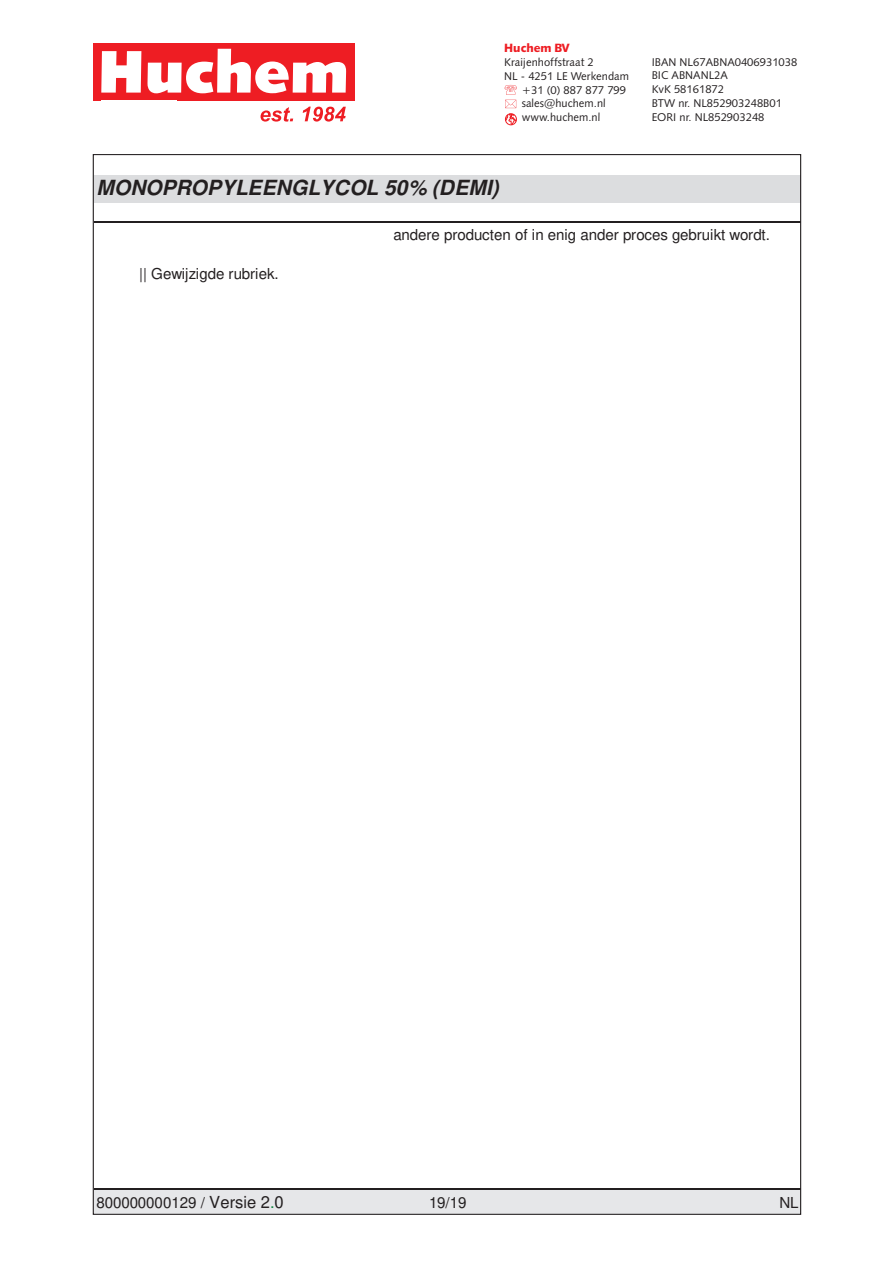
<style>
.page{position:relative;width:893px;height:1263px;background:#fff}
.page>*{position:absolute;margin:0;border:0;box-sizing:border-box;transform-origin:0 0}
.t1{font:italic 700 20.85px "Nimbus Sans";letter-spacing:.005em;color:#231f20}
.t2{font:15.15px "Nimbus Sans";letter-spacing:-.01em;color:#231f20}
.t3{font:900 12px "Humanist 531 CBT";color:#ee1d23}
.t4{font:11.25px/13.8px "Humanist 531 BT Roman A";color:#231f20}
.s1{font-size:16.5px}
.s2{font-size:16.5px;color:#118641}
</style>
<div class="page">
<svg style="left:93px;top:43px;width:261px;height:58px"></svg>
<svg style="left:261px;top:107px;width:32px;height:15px"></svg>
<svg style="left:303px;top:107px;width:43px;height:15px"></svg>
<svg style="left:505px;top:85px;width:12px;height:23px"></svg>
<div style="left:505px;top:113px;width:12px;height:12px;border:1px solid #ee1d23;border-radius:50%"></div>
<svg style="left:506px;top:114px;width:10px;height:11px"></svg>
<div style="left:94px;top:175px;width:707px;height:28px;background:#dcdddf"></div>
<hr style="left:94px;top:222px;width:707px;height:1px;background:#231f20">
<hr style="left:94px;top:221px;width:707px;height:1px;background:#231f20">
<div style="left:94px;top:1190px;width:707px;height:24px;background:#e6e7e9"></div>
<hr style="left:94px;top:1188px;width:707px;height:2px;background:#231f20">
<p class="t3" style="left:504px;top:40px;width:67px">Huchem BV</p>
<p class="t4" style="left:504px;top:55px;width:91px">Kraijenhoffstraat 2</p>
<p class="t4" style="left:504px;top:69px;width:126px">NL - 4251 LE Werkendam</p>
<p class="t4" style="left:522px;top:83px;width:106px">+31 (0) 887 877 799</p>
<p class="t4" style="left:522px;top:96px;width:86px">sales@huchem.nl</p>
<p class="t4" style="left:522px;top:110px;width:80px">www.huchem.nl</p>
<h1 class="t1" style="left:97px;top:179px;width:404px">MONOPROPYLEENGLYCOL 50% (DEMI)</h1>
<p class="t4" style="left:652px;top:55px;width:147px">IBAN NL67ABNA0406931038<br>BIC ABNANL2A<br>KvK 58161872<br>BTW nr. NL852903248B01<br>EORI nr. NL852903248</p>
<h2 class="t2" style="left:139px;top:268px;width:141px">|| Gewijzigde rubriek.</h2>
<h2 class="t2" style="left:393px;top:229px;width:378px">andere producten of in enig ander proces gebruikt wordt.</h2>
<h2 class="t2" style="left:97px;top:1197px;width:189px">800000000129 / <span class="s1">Versie 2</span><span class="s2">.</span><span class="s1">0</span></h2>
<h2 class="t2" style="left:429px;top:1197px;width:39px">19/19</h2>
<h2 class="t2" style="left:779px;top:1197px;width:21px">NL</h2>
</div>
